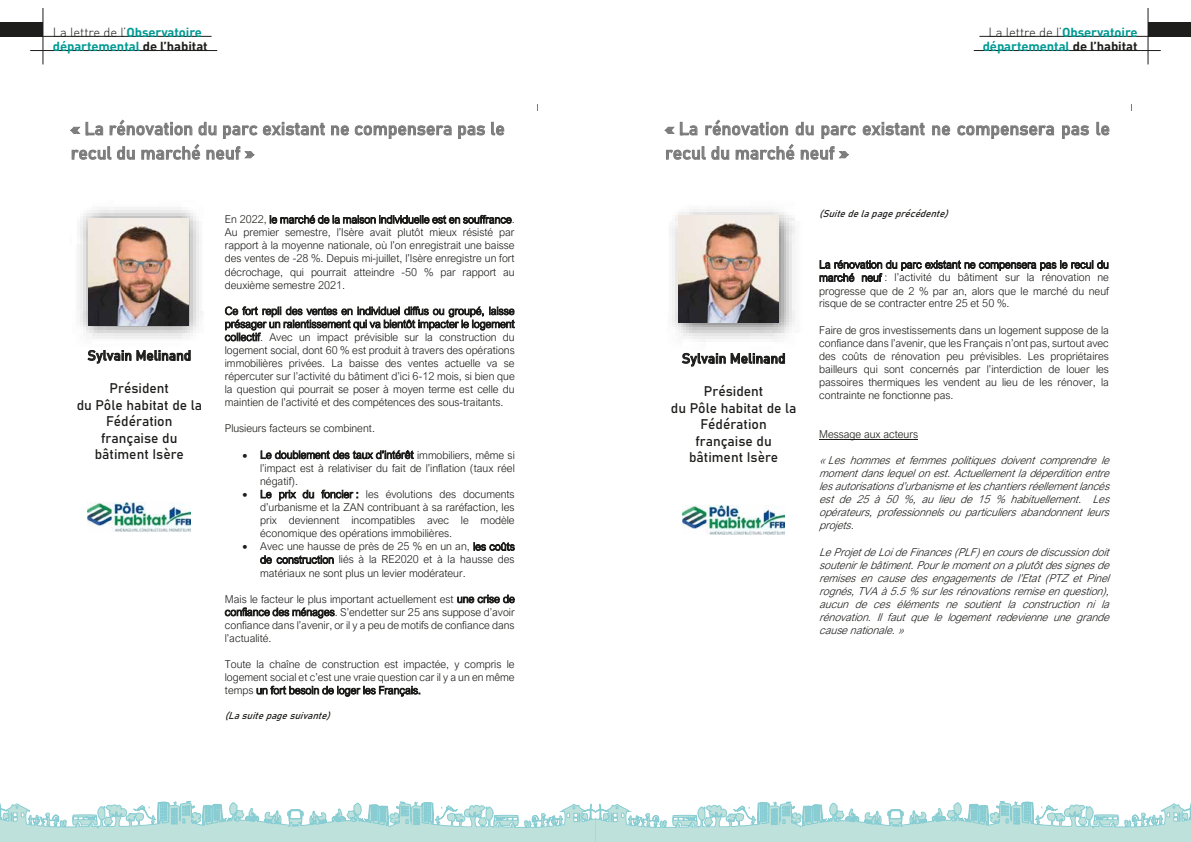
<style>
.page{position:relative;width:1191px;height:842px;background:#fff}
.page>*{position:absolute;margin:0;border:0;box-sizing:border-box;transform-origin:0 0}
.t1{font:300 17.7px/24.4px "Bahnschrift";color:#7b7b7b}
.t2{font:300 13.8px/16.5px "Bahnschrift";color:#1d1d1b;text-align:center}
.t3{font:700 13px/14px "DIN";letter-spacing:-.005em;color:#009a93}
.t4{font:300 10.8px/13.1px "Arial Nova";color:#1d1d1b;text-align:justify}
.t5{font:italic 300 10.8px/13.1px "Arial Nova";color:#1d1d1b;text-align:justify}
.t6{font:italic 300 9.8px "Bahnschrift";color:#1d1d1b}
.s1{font-weight:300;color:#1d1d1b}
.s2{color:#1d1d1b}
</style>
<div class="page">
<div style="left:0;top:22px;width:43px;height:14px;background:#1d1d1b"></div>
<hr style="left:0;top:36px;width:211px;height:1px;background:#1d1d1b">
<hr style="left:30px;top:50px;width:187px;height:1px;background:#1d1d1b">
<hr style="left:43px;top:8px;width:1px;height:56px;background:#1d1d1b">
<div style="left:1148px;top:22px;width:43px;height:14px;background:#1d1d1b"></div>
<hr style="left:979px;top:36px;width:212px;height:1px;background:#1d1d1b">
<hr style="left:973px;top:50px;width:187px;height:1px;background:#1d1d1b">
<hr style="left:1147px;top:8px;width:1px;height:56px;background:#1d1d1b">
<svg style="left:0;top:801px;width:1191px;height:41px"></svg>
<img style="left:88px;top:503px;width:102px;height:29px">
<img style="left:77px;top:207px;width:125px;height:132px">
<img style="left:88px;top:219px;width:100px;height:107px">
<hr style="left:819px;top:439px;width:99px;height:1px;background:#1d1d1b">
<img style="left:672px;top:209px;width:123px;height:133px">
<img style="left:678px;top:216px;width:100px;height:107px">
<img style="left:682px;top:506px;width:102px;height:29px">
<p class="t3" style="left:53px;top:24px;width:156px"><span class="s1">La lettre de l’</span>Observatoire départemental <span class="s2">de l’habitat</span></p>
<p class="t3" style="left:982px;top:24px;width:156px;text-align:center"><span class="s1">La lettre de l’</span>Observatoire départemental <span class="s2">de l’habitat</span></p>
<h1 class="t1" style="left:71px;top:115px;width:435px">« La rénovation du parc existant ne compensera pas le recul du marché neuf »</h1>
<p class="t2" style="left:87px;top:346px;width:105px">Sylvain Melinand</p>
<p class="t2" style="left:77px;top:379px;width:127px">Président<br>du Pôle habitat de la<br>Fédération française du bâtiment Isère</p>
<p class="t4" style="left:225px;top:213px;width:291px">En 2022, le marché de la maison individuelle est en souffrance.<br>Au premier semestre, l’Isère avait plutôt mieux résisté par rapport à la moyenne nationale, où l’on enregistrait une baisse des ventes de -28 %. Depuis mi-juillet, l’Isère enregistre un fort décrochage, qui pourrait atteindre -50 % par rapport au deuxième semestre 2021.</p>
<p class="t4" style="left:225px;top:304px;width:291px">Ce fort repli des ventes en individuel diffus ou groupé, laisse présager un ralentissement qui va bientôt impacter le logement collectif. Avec un impact prévisible sur la construction du logement social, dont 60 % est produit à travers des opérations immobilières privées. La baisse des ventes actuelle va se répercuter sur l’activité du bâtiment d’ici 6-12 mois, si bien que la question qui pourrait se poser à moyen terme est celle du maintien de l’activité et des compétences des sous-traitants.</p>
<p class="t4" style="left:225px;top:422px;width:152px">Plusieurs facteurs se combinent.</p>
<p class="t4" style="left:260px;top:448px;width:256px;text-indent:-18px">• Le doublement des taux d’intérêt immobiliers, même si l’impact est à relativiser du fait de l’inflation (taux réel négatif).</p>
<p class="t4" style="left:260px;top:488px;width:256px;text-indent:-18px">• Le prix du foncier : les évolutions des documents d’urbanisme et la ZAN contribuant à sa raréfaction, les prix deviennent incompatibles avec le modèle économique des opérations immobilières.</p>
<p class="t4" style="left:260px;top:540px;width:256px;text-indent:-18px">• Avec une hausse de près de 25 % en un an, les coûts de construction liés à la RE2020 et à la hausse des matériaux ne sont plus un levier modérateur.</p>
<p class="t4" style="left:225px;top:592px;width:291px">Mais le facteur le plus important actuellement est une crise de confiance des ménages. S’endetter sur 25 ans suppose d’avoir confiance dans l’avenir, or il y a peu de motifs de confiance dans l’actualité.</p>
<p class="t4" style="left:225px;top:657px;width:291px">Toute la chaîne de construction est impactée, y compris le logement social et c’est une vraie question car il y a un en même temps un fort besoin de loger les Français.</p>
<p class="t6" style="left:225px;top:708px;width:111px">(La suitepagesuivante)</p>
<h1 class="t1" style="left:665px;top:115px;width:446px">« La rénovation du parc existant ne compensera pas le recul du marché neuf »</h1>
<p class="t2" style="left:682px;top:349px;width:105px">Sylvain Melinand</p>
<p class="t2" style="left:671px;top:382px;width:127px">Président<br>du Pôle habitat de la<br>Fédération française du bâtiment Isère</p>
<p class="t6" style="left:819px;top:206px;width:135px">(Suite delapageprécédente)</p>
<p class="t4" style="left:819px;top:258px;width:291px">La rénovation du parc existant ne compensera pas le recul du marché neuf : l’activité du bâtiment sur la rénovation ne progresse que de 2 % par an, alors que le marché du neuf risque de se contracter entre 25 et 50 %.</p>
<p class="t4" style="left:819px;top:323px;width:291px">Faire de gros investissements dans un logement suppose de la confiance dans l’avenir, que les Français n’ont pas, surtout avec des coûts de rénovation peu prévisibles. Les propriétaires bailleurs qui sont concernés par l’interdiction de louer les passoires thermiques les vendent au lieu de les rénover, la contrainte ne fonctionne pas.</p>
<p class="t4" style="left:819px;top:428px;width:100px">Message aux acteurs</p>
<p class="t5" style="left:819px;top:454px;width:295px">« Les hommes et femmes politiques doivent comprendre le momentdanslequelonest.Actuellementladéperditionentre lesautorisationsd’urbanismeetleschantiersréellementlancés est de 25 à 50 %, au lieu de 15 % habituellement. Les opérateurs, professionnels ou particuliers abandonnent leurs projets.</p>
<p class="t5" style="left:819px;top:545px;width:295px">LeProjetdeLoideFinances(PLF)encoursdediscussiondoit soutenirlebâtiment.Pourlemomentonaplutôtdessignesde remises en cause des engagements de l’Etat (PTZ et Pinel rognés,TVAà5.5 % surlesrénovationsremiseenquestion), aucun de ces éléments ne soutient la construction ni la rénovation. Il faut que le logement redevienne une grande causenationale. »</p>
</div>
